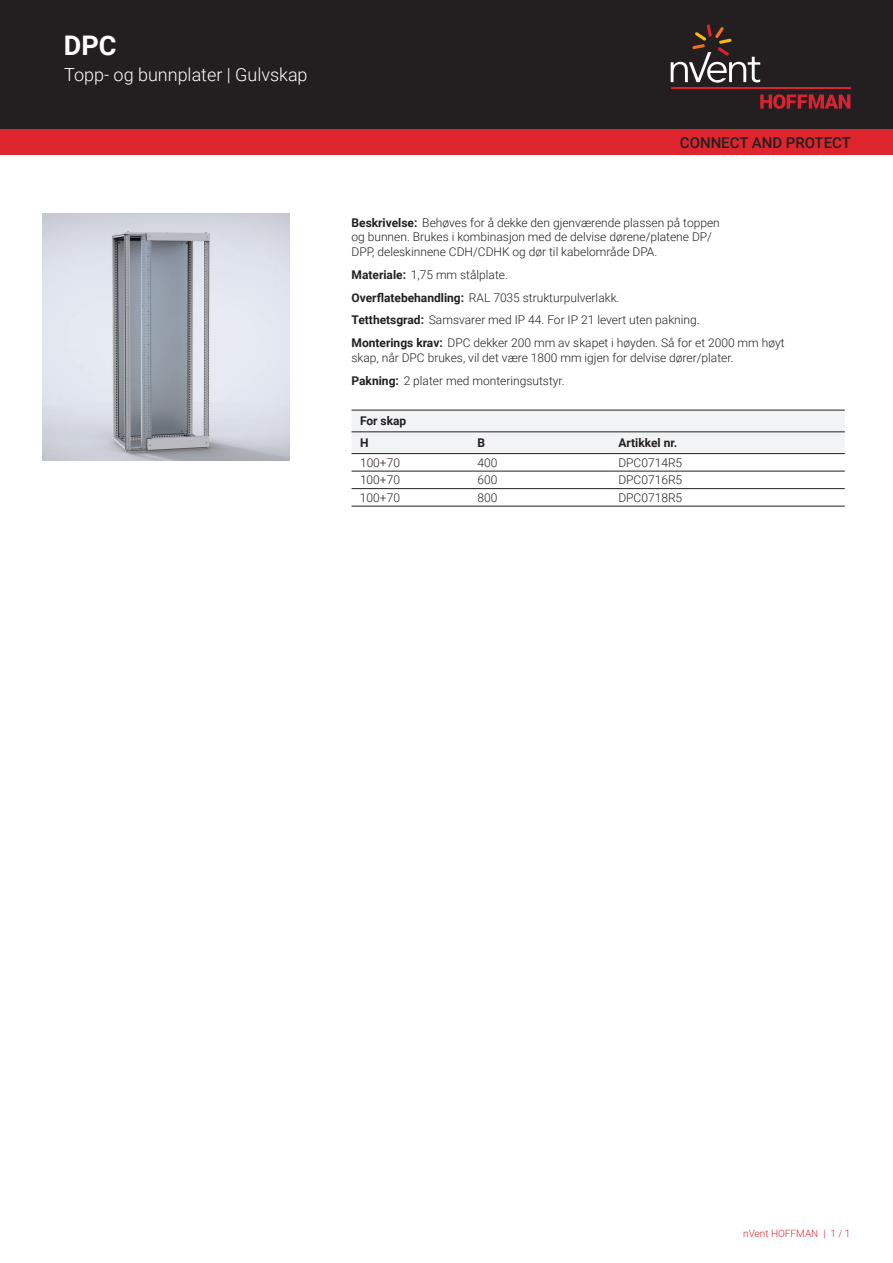
<style>
.page{position:relative;width:893px;height:1263px;background:#fff}
.page>*{position:absolute;margin:0;border:0;box-sizing:border-box;transform-origin:0 0}
.t1{font:700 27px "Roboto";color:#fff}
.t2{font:300 18px "Roboto";color:#fff}
.t3{font:500 15px "Roboto";color:#231f20}
.t4{font:300 12px/23px "Roboto";color:#231f20}
.t5{font:700 12px/21.8px "Roboto";color:#231f20}
.t6{font:300 10.05px "Roboto";color:#de252e}
.s1{font-weight:700}
</style>
<div class="page">
<div style="left:0;top:0;width:893px;height:129px;background:#231f20"></div>
<svg style="left:760px;top:94px;width:90px;height:15px"></svg>
<hr style="left:671px;top:88px;width:179px;height:1px;background:#db2230">
<svg style="left:671px;top:24px;width:89px;height:59px"></svg>
<div style="left:0;top:129px;width:893px;height:26px;background:#de252e"></div>
<div style="left:351px;top:411px;width:494px;height:42px;background:#f2f3f4"></div>
<hr style="left:351px;top:410px;width:118px;height:1px;background:#231f20">
<hr style="left:469px;top:410px;width:141px;height:1px;background:#231f20">
<hr style="left:610px;top:410px;width:235px;height:1px;background:#231f20">
<hr style="left:351px;top:471px;width:118px;height:1px;background:#231f20">
<hr style="left:469px;top:471px;width:141px;height:1px;background:#231f20">
<hr style="left:610px;top:471px;width:235px;height:1px;background:#231f20">
<hr style="left:351px;top:488px;width:118px;height:1px;background:#231f20">
<hr style="left:469px;top:488px;width:141px;height:1px;background:#231f20">
<hr style="left:610px;top:488px;width:235px;height:1px;background:#231f20">
<hr style="left:351px;top:506px;width:118px;height:1px;background:#231f20">
<hr style="left:469px;top:506px;width:141px;height:1px;background:#231f20">
<hr style="left:610px;top:506px;width:235px;height:1px;background:#231f20">
<hr style="left:351px;top:432px;width:118px;height:1px;background:#231f20">
<hr style="left:469px;top:432px;width:141px;height:1px;background:#231f20">
<hr style="left:610px;top:432px;width:235px;height:1px;background:#231f20">
<hr style="left:351px;top:453px;width:118px;height:1px;background:#231f20">
<hr style="left:469px;top:453px;width:141px;height:1px;background:#231f20">
<hr style="left:610px;top:453px;width:235px;height:1px;background:#231f20">
<img style="left:43px;top:213px;width:246px;height:247px">
<h1 class="t1" style="left:64px;top:27px;width:54px">DPC</h1>
<h2 class="t2" style="left:64px;top:62px;width:245px">Topp- og bunnplater | Gulvskap</h2>
<p class="t3" style="left:680px;top:132px;width:173px">CONNECT AND PROTECT</p>
<p class="t4" style="left:351px;top:215px;width:370px;line-height:14.4px"><span class="s1">Beskrivelse:</span> Behøves for å dekke den gjenværende plassen på toppen og bunnen. Brukes i kombinasjon med de delvise dørene/platene DP/<br>DPP, deleskinnene CDH/CDHK og dør til kabelområde DPA.</p>
<p class="t4" style="left:351px;top:262px;width:435px"><span class="s1">Materiale:</span> 1,75 mm stålplate.<br><span class="s1">Overflatebehandling:</span> RAL 7035 strukturpulverlakk.<br><span class="s1">Tetthetsgrad:</span> Samsvarer med IP 44. For IP 21 levert uten pakning.<br><span class="s1">Monterings krav:</span> DPC dekker 200 mm av skapet i høyden. Så for et 2000 mm høyt</p>
<p class="t4" style="left:351px;top:346px;width:384px">skap, når DPC brukes, vil det være 1800 mm igjen for delvise dører/plater.<br><span class="s1">Pakning:</span> 2 plater med monteringsutstyr.</p>
<p class="t5" style="left:360px;top:410px;width:48px">For skap<br>H</p>
<p class="t5" style="left:477px;top:432px;width:9px">B</p>
<p class="t5" style="left:618px;top:432px;width:60px">Artikkel nr.</p>
<p class="t4" style="left:360px;top:451px;width:42px">100+70</p>
<p class="t4" style="left:477px;top:451px;width:21px">400</p>
<p class="t4" style="left:618px;top:451px;width:65px">DPC0714R5</p>
<p class="t4" style="left:360px;top:468px;width:42px">100+70</p>
<p class="t4" style="left:477px;top:468px;width:21px">600</p>
<p class="t4" style="left:618px;top:468px;width:65px">DPC0716R5</p>
<p class="t4" style="left:360px;top:486px;width:42px">100+70</p>
<p class="t4" style="left:477px;top:486px;width:21px">800</p>
<p class="t4" style="left:618px;top:486px;width:65px">DPC0718R5</p>
<p class="t6" style="left:743px;top:1226px;width:109px">nVent HOFFMAN | 1 / 1</p>
</div>
